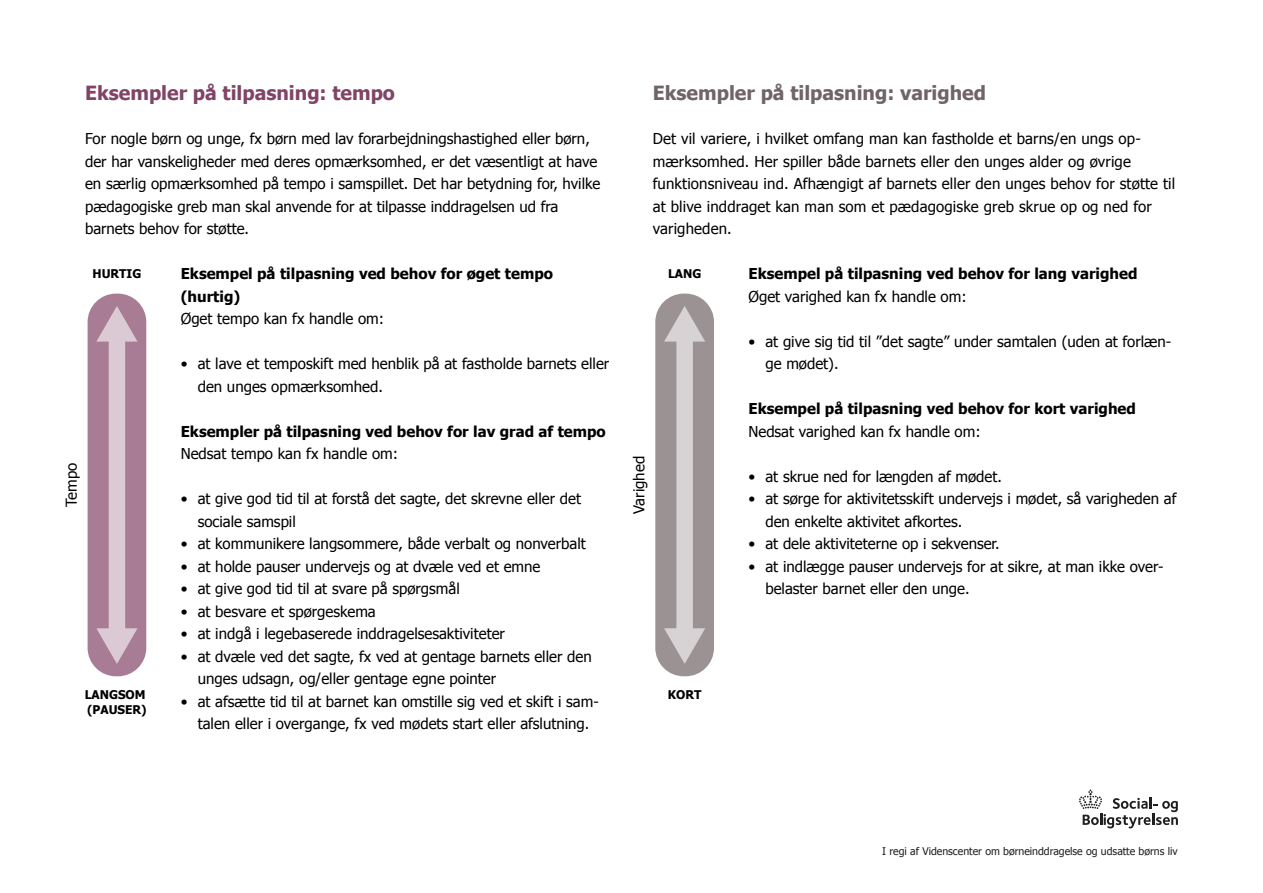
<style>
.page{position:relative;width:1263px;height:893px;background:#fff}
.page>*{position:absolute;margin:0;border:0;box-sizing:border-box;transform-origin:0 0}
.t1{font:700 19.5px "Tahoma";color:#706466}
.t2{font:700 19.5px "Tahoma";color:#814467}
.Brød{font:15px/22.5px "Tahoma";color:#000}
.t3{font:700 15px/22.5px "Tahoma";color:#000}
.t4{font:700 12px/14.4px "Tahoma";color:#000}
.t5{font:10.5px "Tahoma";color:#1d1d1b}
</style>
<div class="page">
<svg style="left:1079px;top:789px;width:99px;height:39px"></svg>
<div style="left:88px;top:294px;width:58px;height:382px;background:#a77c94;border-radius:28px"></div>
<div style="left:109px;top:336px;width:16px;height:298px;background:#dbcad4"></div>
<svg style="left:96px;top:306px;width:41px;height:36px"></svg>
<svg style="left:96px;top:628px;width:41px;height:36px"></svg>
<div style="left:655px;top:294px;width:59px;height:382px;background:#9b9294;border-radius:28px"></div>
<div style="left:676px;top:336px;width:17px;height:298px;background:#d7d3d4"></div>
<svg style="left:664px;top:306px;width:41px;height:36px"></svg>
<svg style="left:664px;top:628px;width:41px;height:36px"></svg>
<h1 class="t2" style="left:85px;top:79px;width:311px">Eksempler på tilpasning: tempo</h1>
<p class="Brød" style="left:85px;top:127px;width:517px">For nogle børn og unge, fx børn med lav forarbejdningshastighed eller børn, der har vanskeligheder med deres opmærksomhed, er det væsentligt at have en særlig opmærksomhed på tempo i samspillet. Det har betydning for, hvilke pædagogiske greb man skal anvende for at tilpasse inddragelsen ud fra barnets behov for støtte.</p>
<h2 class="t3" style="left:181px;top:261px;width:374px">Eksempel på tilpasning ved behov for øget tempo (hurtig)</h2>
<p class="Brød" style="left:181px;top:307px;width:205px">Øget tempo kan fx handle om:</p>
<p class="Brød" style="left:198px;top:352px;width:413px;text-indent:-17px">• at lave et temposkift med henblik på at fastholde barnets eller den unges opmærksomhed.</p>
<h2 class="t3" style="left:181px;top:419px;width:427px">Eksempler på tilpasning ved behov for lav grad af tempo</h2>
<p class="Brød" style="left:181px;top:442px;width:219px">Nedsat tempo kan fx handle om:</p>
<p class="Brød" style="left:198px;top:487px;width:385px;text-indent:-17px">• at give god tid til at forstå det sagte, det skrevne eller det sociale samspil</p>
<p class="Brød" style="left:181px;top:532px;width:407px">• at kommunikere langsommere, både verbalt og nonverbalt</p>
<p class="Brød" style="left:181px;top:554px;width:361px">• at holde pauser undervejs og at dvæle ved et emne</p>
<p class="Brød" style="left:181px;top:577px;width:281px">• at give god tid til at svare på spørgsmål</p>
<p class="Brød" style="left:181px;top:599px;width:197px">• at besvare et spørgeskema</p>
<p class="Brød" style="left:181px;top:622px;width:326px">• at indgå i legebaserede inddragelsesaktiviteter</p>
<p class="Brød" style="left:198px;top:644px;width:395px;text-indent:-17px">• at dvæle ved det sagte, fx ved at gentage barnets eller den unges udsagn, og/eller gentage egne pointer</p>
<p class="Brød" style="left:181px;top:689px;width:420px;text-align:center">• at afsætte tid til at barnet kan omstille sig ved et skift i sam&shy;talen eller i overgange, fx ved mødets start eller afslutning.</p>
<p class="t4" style="left:93px;top:266px;width:50px">HURTIG</p>
<p class="Brød" style="left:59px;top:507px;width:46px;rotate:-90deg">Tempo</p>
<p class="t4" style="left:85px;top:687px;width:63px">LANGSOM (PAUSER)</p>
<h1 class="t1" style="left:653px;top:79px;width:335px">Eksempler på tilpasning: varighed</h1>
<p class="Brød" style="left:653px;top:127px;width:524px">Det vil variere, i hvilket omfang man kan fastholde et barns/en ungs op&shy;mærksomhed. Her spiller både barnets eller den unges alder og øvrige funktionsniveau ind. Afhængigt af barnets eller den unges behov for støtte til at blive inddraget kan man som et pædagogiske greb skrue op og ned for varigheden.</p>
<h2 class="t3" style="left:748px;top:261px;width:390px">Eksempel på tilpasning ved behov for lang varighed</h2>
<p class="Brød" style="left:748px;top:284px;width:220px">Øget varighed kan fx handle om:</p>
<p class="Brød" style="left:765px;top:329px;width:407px;text-indent:-17px">• at give sig tid til ”det sagte” under samtalen (uden at forlæn&shy;ge mødet).</p>
<h2 class="t3" style="left:748px;top:396px;width:389px">Eksempel på tilpasning ved behov for kort varighed</h2>
<p class="Brød" style="left:748px;top:419px;width:234px">Nedsat varighed kan fx handle om:</p>
<p class="Brød" style="left:748px;top:464px;width:255px">• at skrue ned for længden af mødet.</p>
<p class="Brød" style="left:765px;top:487px;width:412px;text-indent:-17px">• at sørge for aktivitetsskift undervejs i mødet, så varigheden af den enkelte aktivitet afkortes.</p>
<p class="Brød" style="left:748px;top:532px;width:253px">• at dele aktiviteterne op i sekvenser.</p>
<p class="Brød" style="left:765px;top:554px;width:400px;text-indent:-17px">• at indlægge pauser undervejs for at sikre, at man ikke over&shy;belaster barnet eller den unge.</p>
<p class="t4" style="left:668px;top:266px;width:35px">LANG</p>
<p class="Brød" style="left:627px;top:514px;width:59px;rotate:-90deg">Varighed</p>
<p class="t4" style="left:668px;top:687px;width:35px">KORT</p>
<p class="t5" style="left:882px;top:844px;width:297px">I regi af Videnscenter om børneinddragelse og udsatte børns liv</p>
</div>
